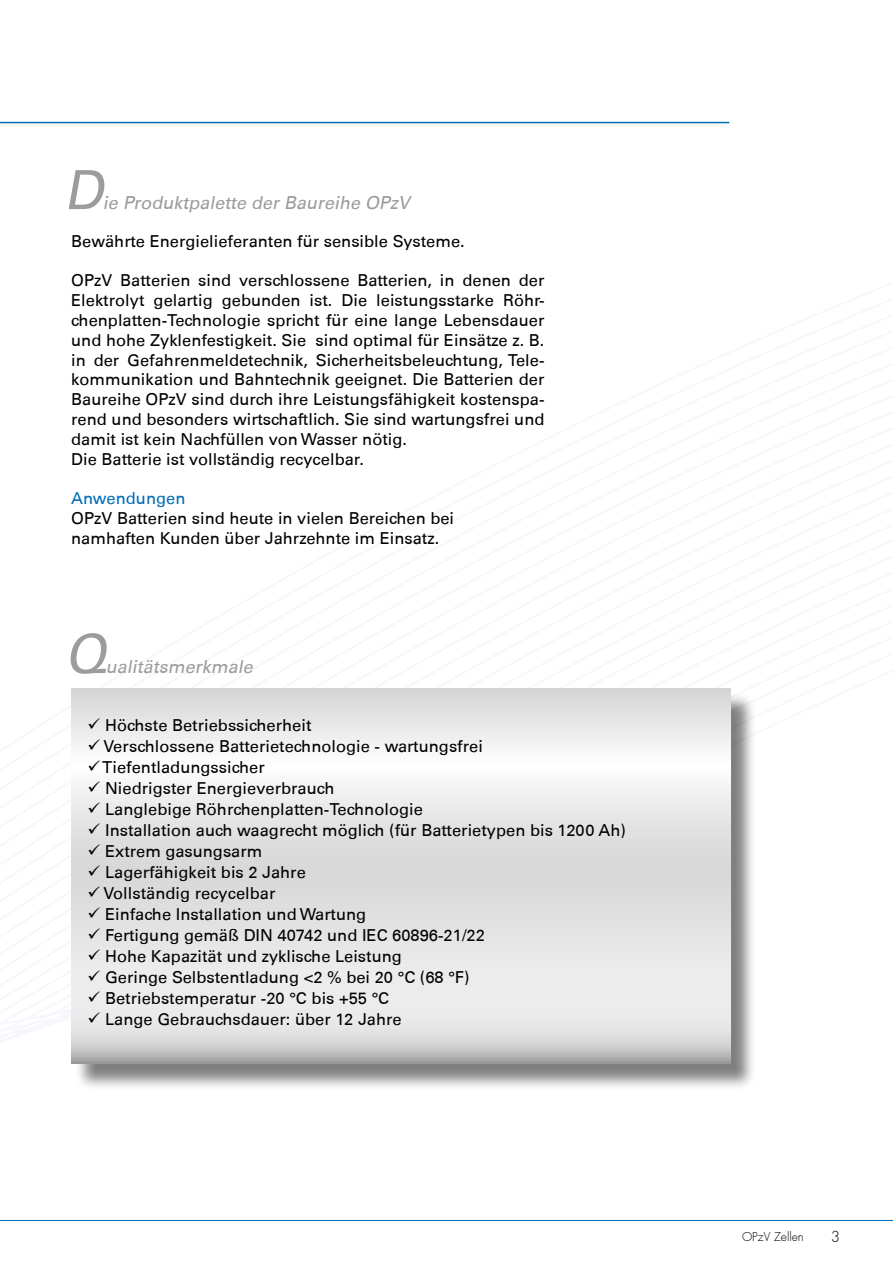
<style>
.page{position:relative;width:893px;height:1263px;background:#fff}
.page>*{position:absolute;margin:0;border:0;box-sizing:border-box;transform-origin:0 0}
.t1{font:italic 54px "Univers 55 Roman";color:#9c9c9d}
.t2{font:italic 18px "Univers 55 Roman";color:#9c9c9d}
.t3{font:16.5px/19.8px "Univers 55 Roman";color:#000}
.t4{font:16.5px "Univers 55 Roman";color:#006db7}
.t5{font:300 15px "Futura";color:#000}
.t6{font:300 12px "Futura";color:#000}
</style>
<div class="page">
<hr style="left:0;top:122px;width:729px;height:1px;background:#006db7">
<div style="left:75px;top:692px;width:682px;height:398px;background:#000;opacity:.5"></div>
<svg style="left:71px;top:689px;width:659px;height:375px"></svg>
<h1 class="t1" style="left:64px;top:158px;width:52px">D</h1>
<p class="t2" style="left:103px;top:192px;width:313px">ie Produktpalette der Baureihe OPzV</p>
<p class="t3" style="left:71px;top:231px;width:395px">Bewährte Energielieferanten für sensible Systeme.</p>
<p class="t3" style="left:71px;top:271px;width:475px">OPzV Batterien sind verschlossene Batterien, in denen der Elektrolyt gelartig gebunden ist. Die leistungsstarke Röhr&shy;chenplatten-Technologie spricht für eine lange Lebensdauer und hohe Zyklenfestigkeit. Sie sind optimal für Einsätze z. B. in der Gefahrenmeldetechnik, Sicherheitsbeleuchtung, Tele&shy;kommunikation und Bahntechnik geeignet. Die Batterien der Baureihe OPzV sind durch ihre Leistungsfähigkeit kostenspa&shy;rend und besonders wirtschaftlich. Sie sind wartungsfrei und damit ist kein Nachfüllen von Wasser nötig.<br>Die Batterie ist vollständig recycelbar.</p>
<p class="t4" style="left:71px;top:489px;width:116px">Anwendungen</p>
<p class="t3" style="left:71px;top:508px;width:384px">OPzV Batterien sind heute in vielen Bereichen bei namhaften Kunden über Jahrzehnte im Einsatz.</p>
<h1 class="t1" style="left:65px;top:622px;width:55px">Q</h1>
<p class="t2" style="left:106px;top:656px;width:152px">ualitätsmerkmale</p>
<p class="t3" style="left:88px;top:716px;width:226px">✓ Höchste Betriebssicherheit</p>
<p class="t3" style="left:88px;top:737px;width:397px">✓ Verschlossene Batterietechnologie - wartungsfrei</p>
<p class="t3" style="left:88px;top:758px;width:179px">✓ Tiefentladungssicher</p>
<p class="t3" style="left:88px;top:779px;width:248px">✓ Niedrigster Energieverbrauch</p>
<p class="t3" style="left:88px;top:800px;width:337px">✓ Langlebige Röhrchenplatten-Technologie</p>
<p class="t3" style="left:88px;top:821px;width:540px">✓ Installation auch waagrecht möglich (für Batterietypen bis 1200 Ah)</p>
<p class="t3" style="left:88px;top:842px;width:176px">✓ Extrem gasungsarm</p>
<p class="t3" style="left:88px;top:863px;width:220px">✓ Lagerfähigkeit bis 2 Jahre</p>
<p class="t3" style="left:88px;top:884px;width:189px">✓ Vollständig recycelbar</p>
<p class="t3" style="left:88px;top:905px;width:280px">✓ Einfache Installation und Wartung</p>
<p class="t3" style="left:88px;top:926px;width:399px">✓ Fertigung gemäß DIN 40742 und IEC 60896-21/22</p>
<p class="t3" style="left:88px;top:947px;width:316px">✓ Hohe Kapazität und zyklische Leistung</p>
<p class="t3" style="left:88px;top:968px;width:384px">✓ Geringe Selbstentladung &lt;2 % bei 20 °C (68 °F)</p>
<p class="t3" style="left:88px;top:989px;width:303px">✓ Betriebstemperatur -20 °C bis +55 °C</p>
<p class="t3" style="left:88px;top:1010px;width:316px">✓ Lange Gebrauchsdauer: über 12 Jahre</p>
<p class="t6" style="left:742px;top:1229px;width:63px">OPzV Zellen</p>
<p class="t5" style="left:831px;top:1228px;width:11px">3</p>
</div>
